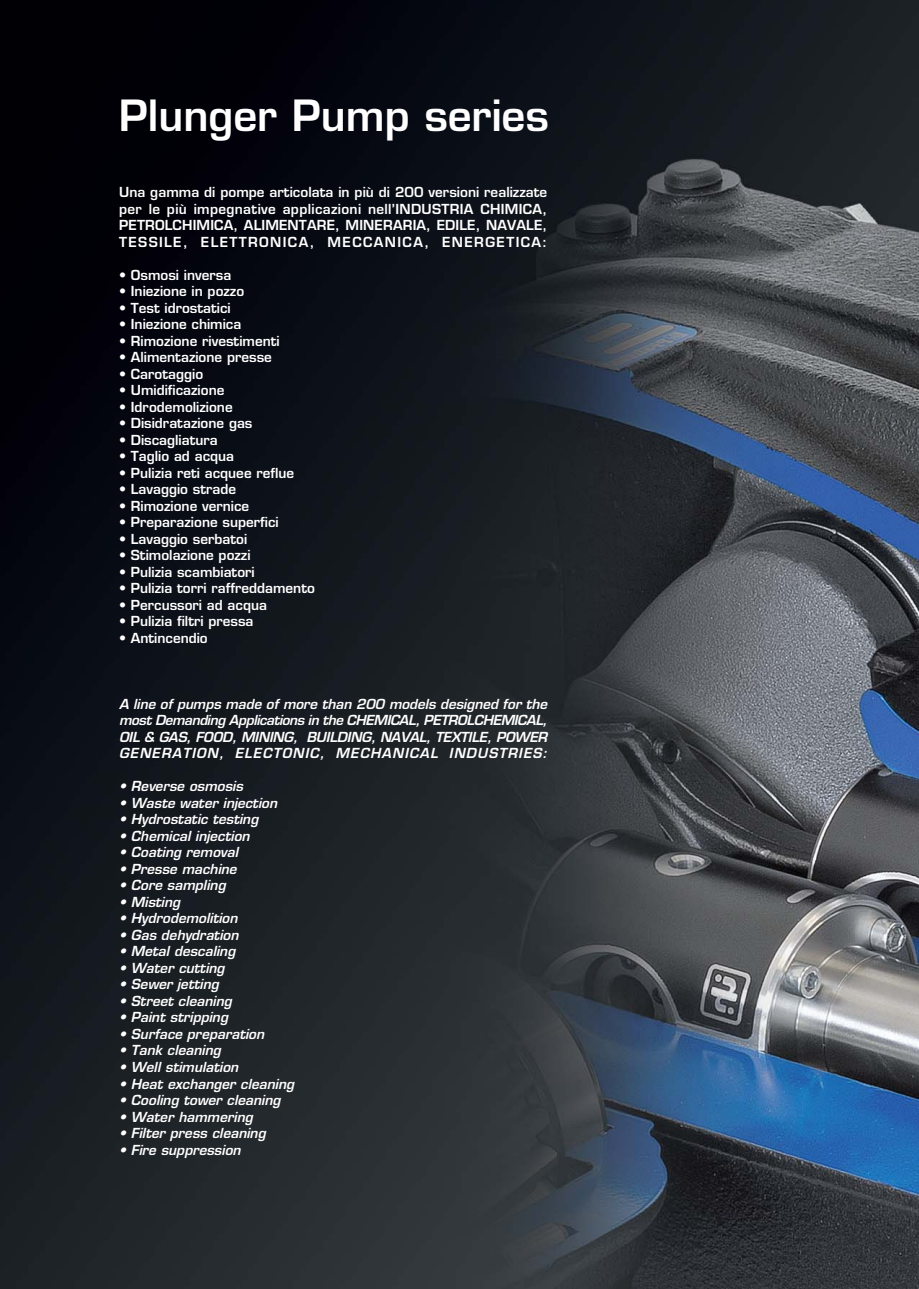
<style>
.page{position:relative;width:919px;height:1289px;background:#fff}
.page>*{position:absolute;margin:0;border:0;box-sizing:border-box;transform-origin:0 0}
.t1{font:600 42px "Eurostile LT Std";color:#fff}
.t2{font:600 13.5px/16.5px "Eurostile LT Std";color:#fff;text-align:justify}
.t3{font:italic 600 13.5px/16.5px "Eurostile LT Std";color:#fff;text-align:justify}
</style>
<div class="page">
<img style="left:0;top:0;width:918px;height:1288px">
<h1 class="t1" style="left:119px;top:96px;width:431px">Plunger Pump series</h1>
<p class="t2" style="left:119px;top:185px;width:429px">Una gamma di pompe articolata in più di 200 versioni realizzate per le più impegnative applicazioni nell’INDUSTRIA CHIMICA, PETROLCHIMICA, ALIMENTARE, MINERARIA, EDILE, NAVALE, TESSILE, ELETTRONICA, MECCANICA, ENERGETICA:</p>
<p class="t2" style="left:119px;top:267px;width:114px">• Osmosi inversa</p>
<p class="t2" style="left:119px;top:284px;width:127px">• Iniezione in pozzo</p>
<p class="t2" style="left:119px;top:300px;width:113px">• Test idrostatici</p>
<p class="t2" style="left:119px;top:317px;width:124px">• Iniezione chimica</p>
<p class="t2" style="left:119px;top:333px;width:162px">• Rimozione rivestimenti</p>
<p class="t2" style="left:119px;top:350px;width:154px">• Alimentazione presse</p>
<p class="t2" style="left:119px;top:366px;width:86px">• Carotaggio</p>
<p class="t2" style="left:119px;top:383px;width:107px">• Umidificazione</p>
<p class="t2" style="left:119px;top:399px;width:115px">• Idrodemolizione</p>
<p class="t2" style="left:119px;top:416px;width:135px">• Disidratazione gas</p>
<p class="t2" style="left:119px;top:432px;width:100px">• Discagliatura</p>
<p class="t2" style="left:119px;top:449px;width:116px">• Taglio ad acqua</p>
<p class="t2" style="left:119px;top:465px;width:177px">• Pulizia reti acquee reflue</p>
<p class="t2" style="left:119px;top:482px;width:119px">• Lavaggio strade</p>
<p class="t2" style="left:119px;top:498px;width:132px">• Rimozione vernice</p>
<p class="t2" style="left:119px;top:515px;width:161px">• Preparazione superfici</p>
<p class="t2" style="left:119px;top:531px;width:130px">• Lavaggio serbatoi</p>
<p class="t2" style="left:119px;top:548px;width:133px">• Stimolazione pozzi</p>
<p class="t2" style="left:119px;top:564px;width:137px">• Pulizia scambiatori</p>
<p class="t2" style="left:119px;top:581px;width:197px">• Pulizia torri raffreddamento</p>
<p class="t2" style="left:119px;top:597px;width:149px">• Percussori ad acqua</p>
<p class="t2" style="left:119px;top:614px;width:136px">• Pulizia filtri pressa</p>
<p class="t2" style="left:119px;top:630px;width:90px">• Antincendio</p>
<p class="t3" style="left:119px;top:696px;width:429px">A line of pumps made of more than 200 models designed for the most Demanding Applications in the CHEMICAL, PETROLCHEMICAL, OIL &amp; GAS, FOOD, MINING, BUILDING, NAVAL, TEXTILE, POWER GENERATION, ELECTONIC, MECHANICAL INDUSTRIES:</p>
<p class="t3" style="left:119px;top:779px;width:125px">• Reverse osmosis</p>
<p class="t3" style="left:119px;top:795px;width:159px">• Waste water injection</p>
<p class="t3" style="left:119px;top:812px;width:141px">• Hydrostatic testing</p>
<p class="t3" style="left:119px;top:828px;width:132px">• Chemical injection</p>
<p class="t3" style="left:119px;top:845px;width:121px">• Coating removal</p>
<p class="t3" style="left:119px;top:861px;width:119px">• Presse machine</p>
<p class="t3" style="left:119px;top:878px;width:108px">• Core sampling</p>
<p class="t3" style="left:119px;top:894px;width:63px">• Misting</p>
<p class="t3" style="left:119px;top:911px;width:120px">• Hydrodemolition</p>
<p class="t3" style="left:119px;top:927px;width:121px">• Gas dehydration</p>
<p class="t3" style="left:119px;top:944px;width:118px">• Metal descaling</p>
<p class="t3" style="left:119px;top:960px;width:107px">• Water cutting</p>
<p class="t3" style="left:119px;top:977px;width:101px">• Sewer jetting</p>
<p class="t3" style="left:119px;top:993px;width:114px">• Street cleaning</p>
<p class="t3" style="left:119px;top:1010px;width:110px">• Paint stripping</p>
<p class="t3" style="left:119px;top:1026px;width:147px">• Surface preparation</p>
<p class="t3" style="left:119px;top:1043px;width:103px">• Tank cleaning</p>
<p class="t3" style="left:119px;top:1059px;width:121px">• Well stimulation</p>
<p class="t3" style="left:119px;top:1076px;width:176px">• Heat exchanger cleaning</p>
<p class="t3" style="left:119px;top:1092px;width:163px">• Cooling tower cleaning</p>
<p class="t3" style="left:119px;top:1109px;width:135px">• Water hammering</p>
<p class="t3" style="left:119px;top:1125px;width:148px">• Filter press cleaning</p>
<p class="t3" style="left:119px;top:1142px;width:123px">• Fire suppression</p>
</div>
